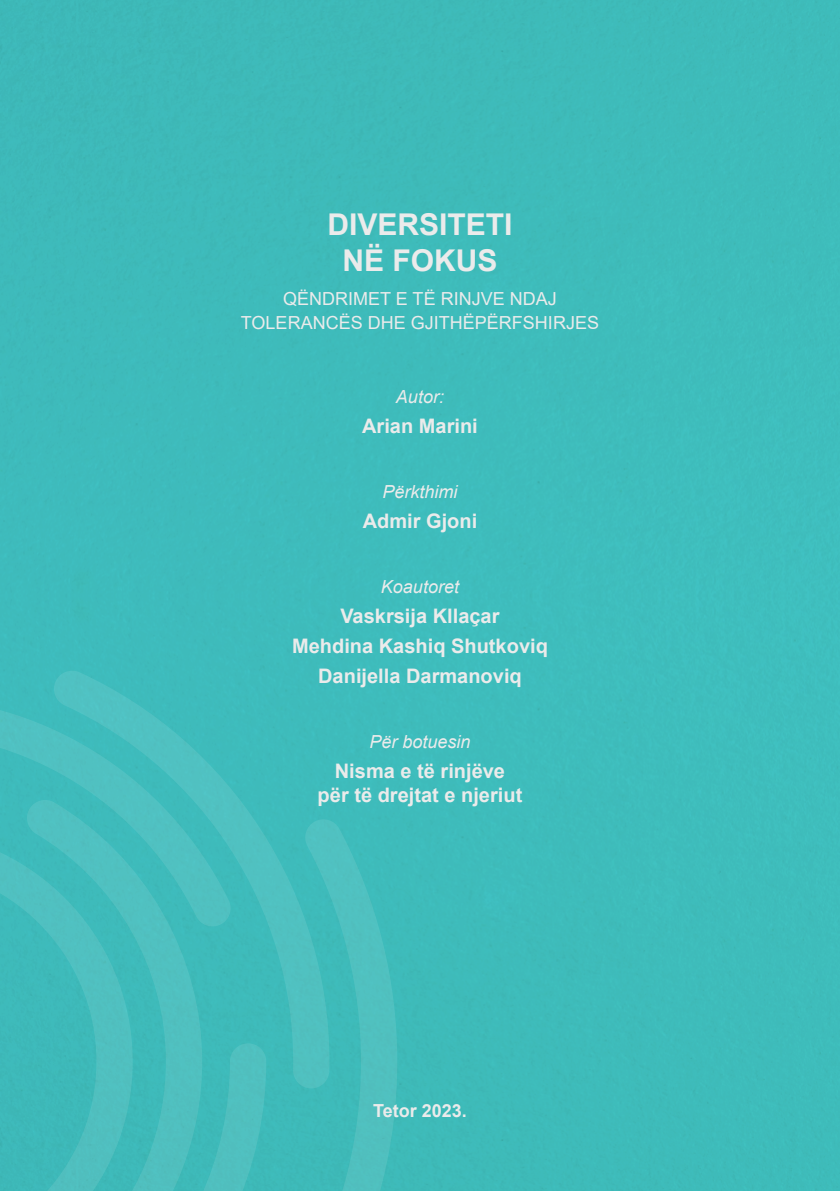
<style>
.page{position:relative;width:840px;height:1191px;background:#fff}
.page>*{position:absolute;margin:0;border:0;box-sizing:border-box;transform-origin:0 0}
.t1{font:700 30px/36px "Arial";color:#ebebeb;text-align:center}
.t2{font:700 20px/30px "Arial";color:#ebebeb;text-align:center}
.t3{font:18px/24px "Arial";color:#ebebeb;text-align:center}
.t4{font:italic 18px "Arial";color:#ebebeb}
.t5{font:700 18px "Arial";color:#ebebeb}
</style>
<div class="page">
<div style="left:0;top:0;width:839px;height:1191px;background:#3ebbbb"></div>
<svg style="left:0;top:710px;width:148px;height:481px"></svg>
<svg style="left:51px;top:671px;width:200px;height:417px"></svg>
<svg style="left:148px;top:816px;width:249px;height:375px"></svg>
<svg style="left:0;top:830px;width:133px;height:361px"></svg>
<h1 class="t1" style="left:327px;top:206px;width:187px">DIVERSITETI<br>NË FOKUS</h1>
<p class="t3" style="left:241px;top:286px;width:359px">QËNDRIMET E TË RINJVE NDAJ<br>TOLERANCËS DHE GJITHËPËRFSHIRJES</p>
<p class="t4" style="left:396px;top:385px;width:50px">Autor:</p>
<p class="t2" style="left:362px;top:411px;width:117px">Arian Marini</p>
<p class="t4" style="left:382px;top:480px;width:77px">Përkthimi</p>
<p class="t2" style="left:362px;top:506px;width:116px">Admir Gjoni</p>
<p class="t4" style="left:380px;top:574px;width:80px">Koautoret</p>
<p class="t2" style="left:292px;top:601px;width:257px">Vaskrsija Kllaçar<br>Mehdina Kashiq Shutkoviq<br>Danijella Darmanoviq</p>
<p class="t4" style="left:369px;top:729px;width:103px">Për botuesin</p>
<p class="t2" style="left:317px;top:758px;width:206px;line-height:24px">Nisma e të rinjëve për të drejtat e njeriut</p>
<p class="t5" style="left:373px;top:1097px;width:95px">Tetor 2023.</p>
</div>
